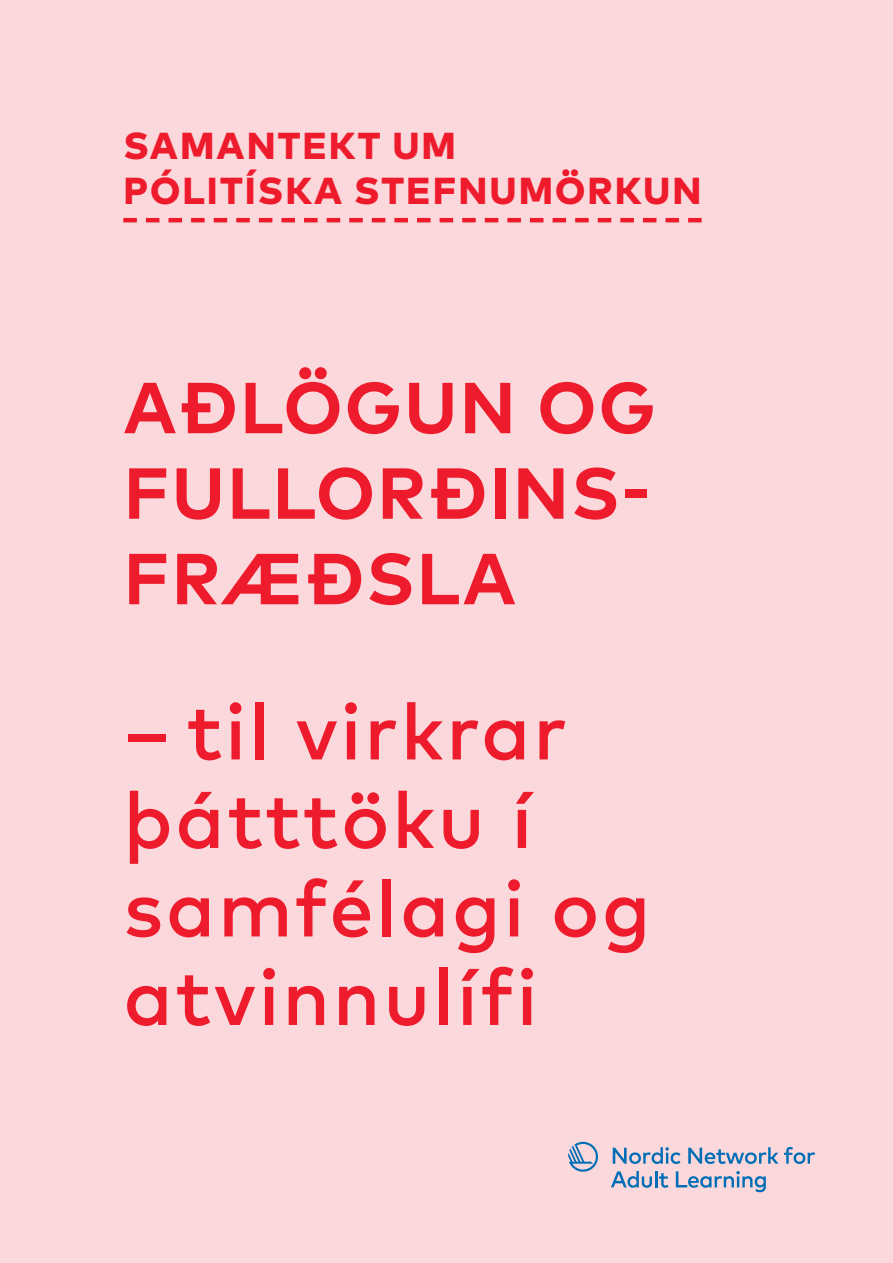
<style>
.page{position:relative;width:893px;height:1263px;background:#fbd8db}
.page>*{position:absolute;margin:0;border:0;box-sizing:border-box;transform-origin:0 0}
.t1{font:500 79.5px/88.5px "Mark OT";letter-spacing:.03em;color:#ee1b2d}
.t2{font:700 72px/85.5px "Mark OT";letter-spacing:.025em;color:#ee1b2d;text-align:justify}
.t3{font:800 37.5px/45px "Mark OT";letter-spacing:.055em;color:#ee1b2d}
</style>
<div class="page">
<svg style="left:123px;top:218px;width:579px;height:4px"></svg>
<svg style="left:568px;top:1142px;width:30px;height:30px"></svg>
<svg style="left:613px;top:1147px;width:67px;height:17px"></svg>
<svg style="left:688px;top:1147px;width:90px;height:17px"></svg>
<svg style="left:784px;top:1147px;width:31px;height:17px"></svg>
<svg style="left:611px;top:1171px;width:57px;height:17px"></svg>
<svg style="left:676px;top:1171px;width:90px;height:21px"></svg>
<p class="t3" style="left:123px;top:123px;width:580px">SAMANTEKT UM<br>PÓLITÍSKA STEFNUMÖRKUN</p>
<p class="t2" style="left:123px;top:363px;width:534px">AÐLÖGUN OG FULLORÐINS-FRÆÐSLA</p>
<p class="t1" style="left:123px;top:685px;width:529px">– til virkrar þátttöku í samfélagi og atvinnulífi</p>
</div>
